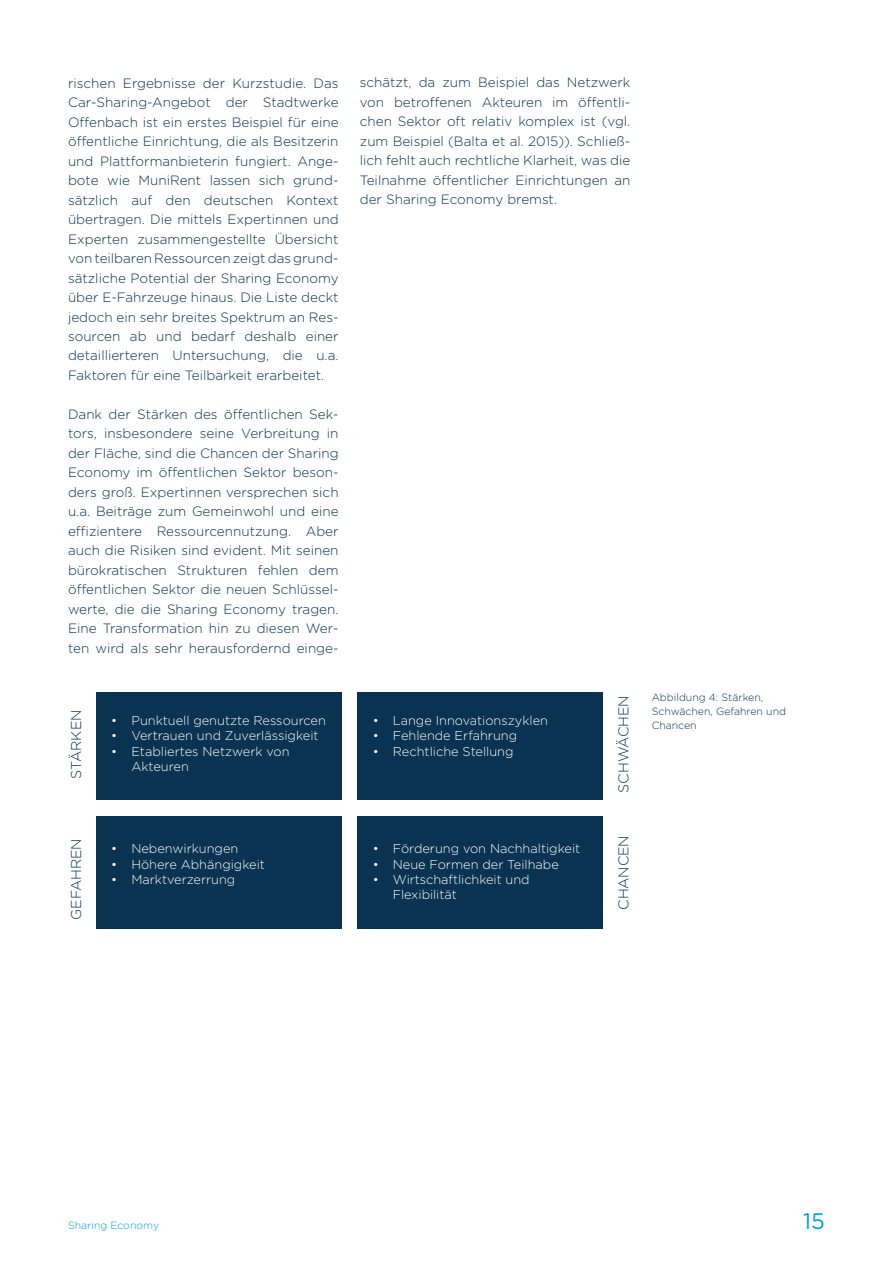
<style>
.page{position:relative;width:893px;height:1263px;background:#fff}
.page>*{position:absolute;margin:0;border:0;box-sizing:border-box;transform-origin:0 0}
.t1{font:22.5px "Gotham Rounded";color:#009ee3}
.t2{font:300 14.25px "Gotham Rounded";letter-spacing:-.005em;color:#093351}
.t3{font:300 13.5px/19.5px "Gotham Rounded";color:#093351;text-align:justify}
.t4{font:300 12.75px/15.3px "Gotham Rounded";color:#fff}
.t5{font:300 10.5px/14.2px "Gotham Rounded";color:#093351}
.t6{font:300 10.5px "Gotham Rounded";color:#009ee3}
</style>
<div class="page">
<div style="left:96px;top:692px;width:245px;height:108px;background:#093351"></div>
<div style="left:358px;top:692px;width:245px;height:108px;background:#093351"></div>
<div style="left:96px;top:816px;width:245px;height:112px;background:#093351"></div>
<div style="left:358px;top:816px;width:245px;height:112px;background:#093351"></div>
<p class="t3" style="left:68px;top:72px;width:272px">rischen Ergebnisse der Kurzstudie. Das Car-Sharing-Angebot der Stadtwerke Offenbach ist ein erstes Beispiel für eine öffentliche Einrichtung, die als Besitzerin und Plattformanbieterin fungiert. Ange&shy;bote wie MuniRent lassen sich grund&shy;sätzlich auf den deutschen Kontext übertragen. Die mittels Expertinnen und Experten zusammengestellte Übersicht von teilbaren Ressourcen zeigt das grund&shy;sätzliche Potential der Sharing Economy über E-Fahrzeuge hinaus. Die Liste deckt jedoch ein sehr breites Spektrum an Res&shy;sourcen ab und bedarf deshalb einer detaillierteren Untersuchung, die u.a.<br>Faktoren für eine Teilbarkeit erarbeitet.</p>
<p class="t3" style="left:68px;top:404px;width:272px">Dank der Stärken des öffentlichen Sek&shy;tors, insbesondere seine Verbreitung in der Fläche, sind die Chancen der Sharing Economy im öffentlichen Sektor beson&shy;ders groß. Expertinnen versprechen sich u.a. Beiträge zum Gemeinwohl und eine effizientere Ressourcennutzung. Aber auch die Risiken sind evident. Mit seinen bürokratischen Strukturen fehlen dem öffentlichen Sektor die neuen Schlüssel&shy;werte, die die Sharing Economy tragen.<br>Eine Transformation hin zu diesen Wer&shy;ten wird als sehr herausfordernd einge-</p>
<p class="t2" style="left:67px;top:779px;width:70px;rotate:-90deg">STÄRKEN</p>
<p class="t4" style="left:111px;top:712px;width:216px">• Punktuell genutzte Ressourcen</p>
<p class="t4" style="left:111px;top:727px;width:209px">• Vertrauen und Zuverlässigkeit</p>
<p class="t4" style="left:131px;top:743px;width:160px;text-indent:-20px">• Etabliertes Netzwerk von<br>Akteuren</p>
<p class="t3" style="left:360px;top:72px;width:272px">schätzt, da zum Beispiel das Netzwerk von betroffenen Akteuren im öffentli&shy;chen Sektor oft relativ komplex ist (vgl. zum Beispiel (Balta et al. 2015)). Schließ&shy;lich fehlt auch rechtliche Klarheit, was die Teilnahme öffentlicher Einrichtungen an der Sharing Economy bremst.</p>
<p class="t4" style="left:373px;top:712px;width:177px">• Lange Innovationszyklen</p>
<p class="t4" style="left:373px;top:727px;width:146px">• Fehlende Erfahrung</p>
<p class="t4" style="left:373px;top:743px;width:142px">• Rechtliche Stellung</p>
<p class="t2" style="left:614px;top:792px;width:98px;rotate:-90deg">SCHWÄCHEN</p>
<p class="t2" style="left:67px;top:920px;width:83px;rotate:-90deg">GEFAHREN</p>
<p class="t2" style="left:614px;top:910px;width:76px;rotate:-90deg">CHANCEN</p>
<p class="t4" style="left:111px;top:840px;width:129px">• Nebenwirkungen</p>
<p class="t4" style="left:111px;top:856px;width:155px">• Höhere Abhängigkeit</p>
<p class="t4" style="left:111px;top:871px;width:126px">• Marktverzerrung</p>
<p class="t4" style="left:373px;top:840px;width:209px">• Förderung von Nachhaltigkeit</p>
<p class="t4" style="left:373px;top:856px;width:188px">• Neue Formen der Teilhabe</p>
<p class="t4" style="left:393px;top:871px;width:138px;text-indent:-20px">• Wirtschaftlichkeit und<br>Flexibilität</p>
<p class="t5" style="left:652px;top:689px;width:136px">Abbildung 4: Stärken,<br>Schwächen, Gefahren und<br>Chancen</p>
<p class="t6" style="left:68px;top:1218px;width:93px">Sharing Economy</p>
<h1 class="t1" style="left:803px;top:1205px;width:23px">15</h1>
</div>
